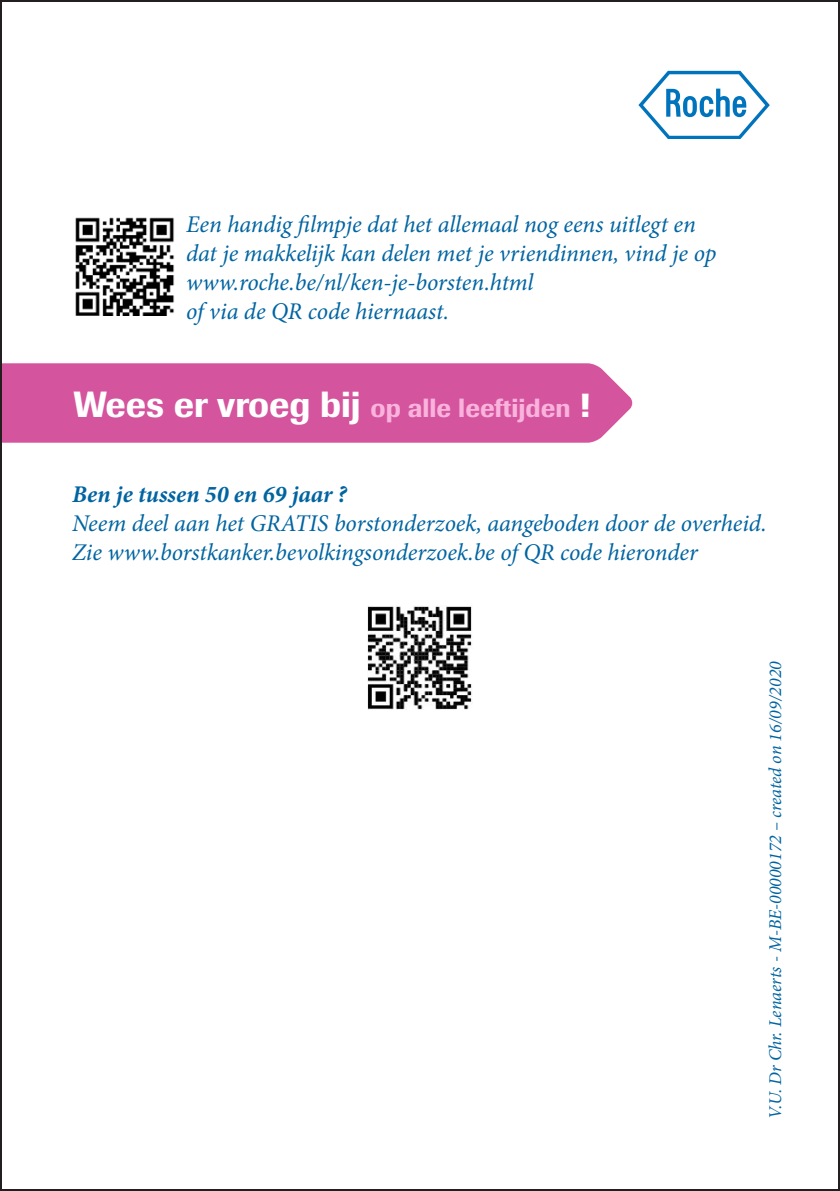
<style>
.page{position:relative;width:840px;height:1191px;background:#fff}
.page>*{position:absolute;margin:0;border:0;box-sizing:border-box;transform-origin:0 0}
.t1{font:500 26px "Imago";color:#f9b3dd}
.t2{font:italic 24px/28.8px "Minion Pro";letter-spacing:-.005em;color:#0064a1}
.t3{font:italic 700 24px "Minion Pro";color:#0064a1}
.t4{font:italic 18px "Minion Pro";color:#0064a1}
.s1{font-size:36px;color:#fff}
</style>
<div class="page">
<svg style="left:638px;top:71px;width:131px;height:68px"></svg>
<img style="left:367px;top:606px;width:105px;height:103px">
<img style="left:75px;top:217px;width:100px;height:98px">
<div style="left:3px;top:363px;width:629px;height:80px;background:#d4549e"></div>
<p class="t2" style="left:186px;top:210px;width:531px">Een handig filmpje dat het allemaal nog eens uitlegt en dat je makkelijk kan delen met je vriendinnen, vind je op www.roche.be/nl/ken-je-borsten.html<br>of via de QR code hiernaast.</p>
<p class="t1" style="left:74px;top:392px;width:517px"><span class="s1">Wees er vroeg bij</span> op alle leeftijden <span class="s1">!</span></p>
<p class="t3" style="left:72px;top:477px;width:276px">Ben je tussen 50 en 69 jaar ?</p>
<p class="t2" style="left:72px;top:509px;width:695px">Neem deel aan het GRATIS borstonderzoek, aangeboden door de overheid.<br>Zie www.borstkanker.bevolkingsonderzoek.be of QR code hieronder</p>
<p class="t4" style="left:762px;top:1119px;width:459px;rotate:-90deg">V.U. Dr Chr. Lenaerts - M-BE-00000172 – created on 16/09/2020</p>
</div>
